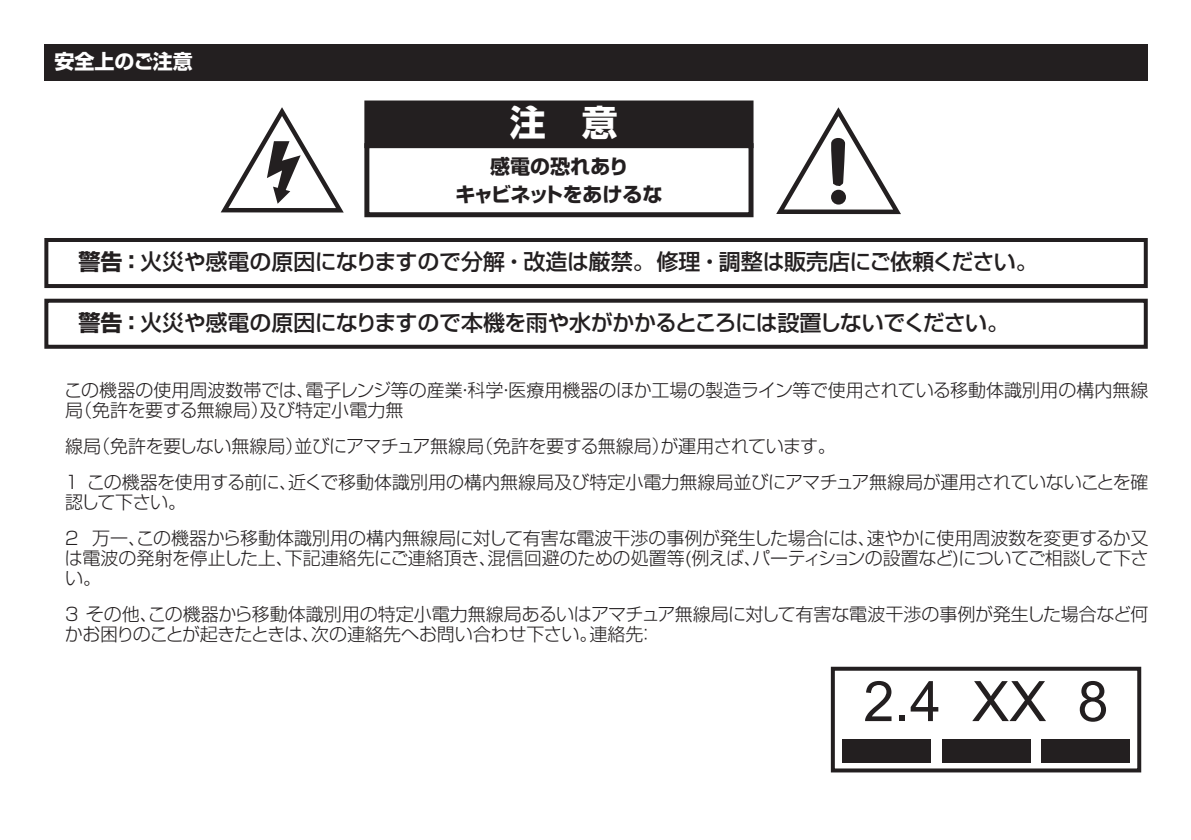
<style>
.page{position:relative;width:1191px;height:840px;background:#fff}
.page>*{position:absolute;margin:0;border:0;box-sizing:border-box;transform-origin:0 0}
.t1{font:55.8px "Arial";color:#231f20}
.t2{font:700 36px "Shin Go Pro";color:#fff}
.t3{font:500 22px "Shin Go Pro";letter-spacing:-.02em;color:#231f20}
.t4{font:700 20px/28px "Shin Go Pro";letter-spacing:-.01em;color:#231f20;text-align:center}
.t5{font:700 20px "Shin Go Pro";color:#fff}
.t6{font:300 18px/20px "Shin Go Pro";letter-spacing:-.015em;color:#231f20}
.s1{font-weight:700}
</style>
<div class="page">
<div style="left:44px;top:298px;width:1103px;height:50px;border:4px solid #231f20"></div>
<div style="left:44px;top:238px;width:1103px;height:50px;border:4px solid #231f20"></div>
<div style="left:44px;top:44px;width:1103px;height:36px;background:#231f20"></div>
<div style="left:367px;top:103px;width:384px;height:43px;background:#231f20"></div>
<div style="left:364px;top:100px;width:389px;height:48px;border:5px solid #231f20"></div>
<div style="left:364px;top:143px;width:389px;height:74px;border:5px solid #231f20"></div>
<svg style="left:220px;top:107px;width:124px;height:106px"></svg>
<svg style="left:776px;top:107px;width:125px;height:108px"></svg>
<div style="left:833px;top:192px;width:10px;height:10px;background:#231f20;border-radius:50%"></div>
<div style="left:831px;top:190px;width:15px;height:14px;border:5px solid #231f20;border-radius:50%"></div>
<div style="left:842px;top:738px;width:88px;height:23px;background:#231f20"></div>
<div style="left:942px;top:738px;width:88px;height:23px;background:#231f20"></div>
<div style="left:1041px;top:738px;width:88px;height:23px;background:#231f20"></div>
<div style="left:831px;top:666px;width:310px;height:106px;border:4px solid #231f20"></div>
<p class="t5" style="left:54px;top:45px;width:140px">安全上のご注意</p>
<h2 class="t2" style="left:510px;top:94px;width:110px">注 意</h2>
<p class="t4" style="left:455px;top:150px;width:209px">感電の恐れあり<br>キャビネットをあけるな</p>
<p class="t3" style="left:78px;top:244px;width:961px"><span class="s1">警告：</span>火災や感電の原因になりますので分解・改造は厳禁。修理・調整は販売店にご依頼ください。</p>
<p class="t3" style="left:78px;top:304px;width:932px"><span class="s1">警告：</span>火災や感電の原因になりますので本機を雨や水がかかるところには設置しないでください。</p>
<p class="t6" style="left:64px;top:377px;width:1085px">この機器の使用周波数帯では、電子レンジ等の産業・科学・医療用機器のほか工場の製造ライン等で使用されている移動体識別用の構内無線局（免許を要する無線局）及び特定小電力無</p>
<p class="t6" style="left:63px;top:425px;width:1087px;line-height:36px">線局（免許を要しない無線局）並びにアマチュア無線局（免許を要する無線局）が運用されています。<br>１ この機器を使用する前に、近くで移動体識別用の構内無線局及び特定小電力無線局並びにアマチュア無線局が運用されていないことを確</p>
<p class="t6" style="left:63px;top:481px;width:1087px;line-height:36px">認して下さい。<br>２ 万一、この機器から移動体識別用の構内無線局に対して有害な電波干渉の事例が発生した場合には、速やかに使用周波数を変更するか又</p>
<p class="t6" style="left:65px;top:545px;width:1085px">は電波の発射を停止した上、下記連絡先にご連絡頂き、混信回避のための処置等(例えば、パーティションの設置など)についてご相談して下さい。</p>
<p class="t6" style="left:63px;top:601px;width:1087px">３ その他、この機器から移動体識別用の特定小電力無線局あるいはアマチュア無線局に対して有害な電波干渉の事例が発生した場合など何かお困りのことが起きたときは、次の連絡先へお問い合わせ下さい。連絡先：</p>
<h1 class="t1" style="left:863px;top:669px;width:246px">2.4 XX 8</h1>
</div>
